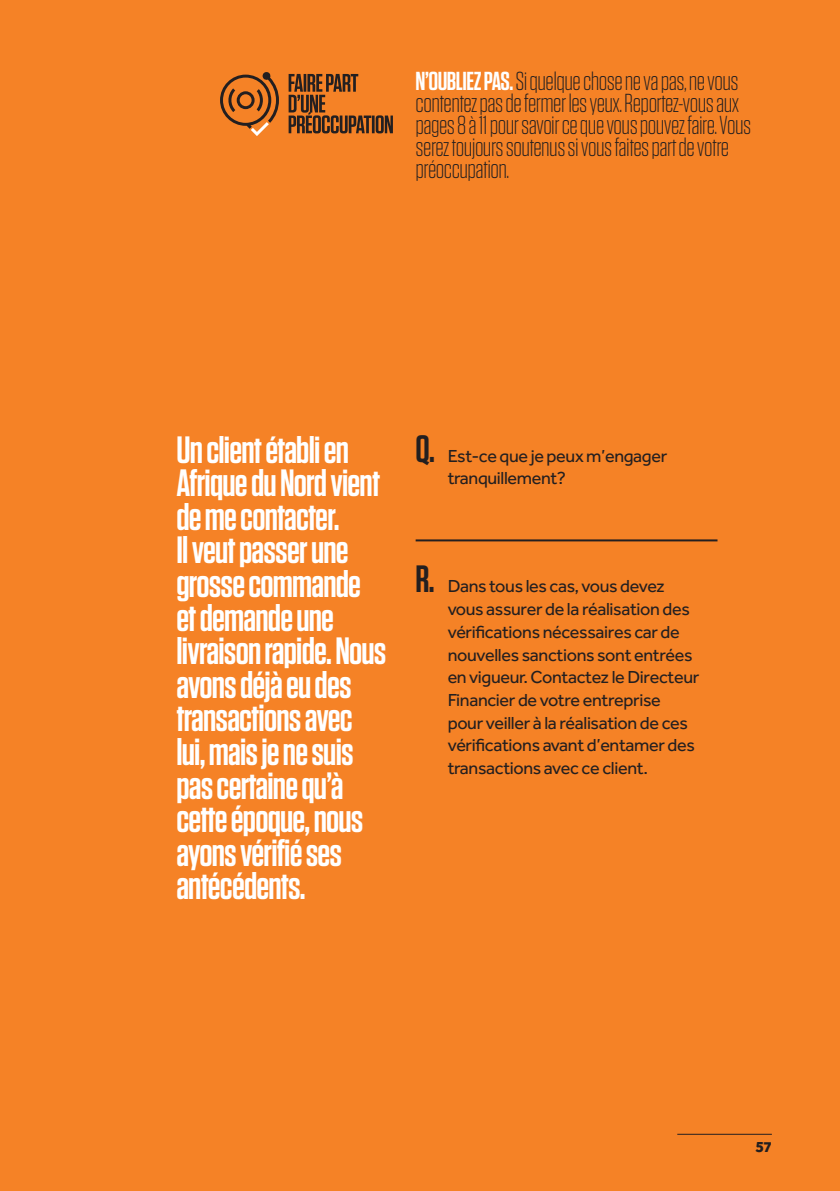
<style>
.page{position:relative;width:840px;height:1191px;background:#fff}
.page>*{position:absolute;margin:0;border:0;box-sizing:border-box;transform-origin:0 0}
.t1{font:600 38px/33.6px "Tungsten";letter-spacing:-.02em;color:#fff}
.t2{font:300 26px/22px "Tungsten";letter-spacing:-.02em;color:#231f20}
.t3{font:18px/22.6px "Effra";letter-spacing:-.02em;color:#231f20}
.t4{font:800 16px "Effra";color:#231f20}
.s1{font-weight:600;color:#fff}
.s2{font-family:"Tungsten";font-weight:600;font-size:38px}
</style>
<div class="page">
<div style="left:0;top:0;width:839px;height:1191px;background:#f58226"></div>
<hr style="left:415px;top:539px;width:302px;height:2px;background:#231f20">
<svg style="left:220px;top:72px;width:59px;height:64px"></svg>
<svg style="left:288px;top:74px;width:104px;height:59px"></svg>
<hr style="left:677px;top:1134px;width:94px;height:1px;background:#231f20">
<h2 class="t2" style="left:415px;top:70px;width:337px"><span class="s1">N’OUBLIEZ PAS.</span> Si quelque chose ne va pas, ne vous contentez pas de fermer les yeux. Reportez-vous aux pages 8 à 11 pour savoir ce que vous pouvez faire. Vous serez toujours soutenus si vous faites part de votre préoccupation.</h2>
<p class="t1" style="left:176px;top:433px;width:211px">Un client établi en<br>Afrique du Nord vient de me contacter.<br>Il veut passer une grosse commande et demande une livraison rapide. Nous avons déjà eu des transactions avec lui, mais je ne suis pas certaine qu’à cette époque, nous ayons vérifié ses antécédents.</p>
<p class="t3" style="left:447px;top:444px;width:221px;text-indent:-32px"><span class="s2">Q.</span> Est-ce que je peux m’engager tranquillement?</p>
<p class="t3" style="left:447px;top:575px;width:253px;text-indent:-32px"><span class="s2">R.</span> Dans tous les cas, vous devez vous assurer de la réalisation des vérifications nécessaires car de nouvelles sanctions sont entrées en vigueur. Contactez le Directeur Financier de votre entreprise pour veiller à la réalisation de ces vérifications avant d’entamer des transactions avec ce client.</p>
<p class="t4" style="left:755px;top:1137px;width:18px">57</p>
</div>
